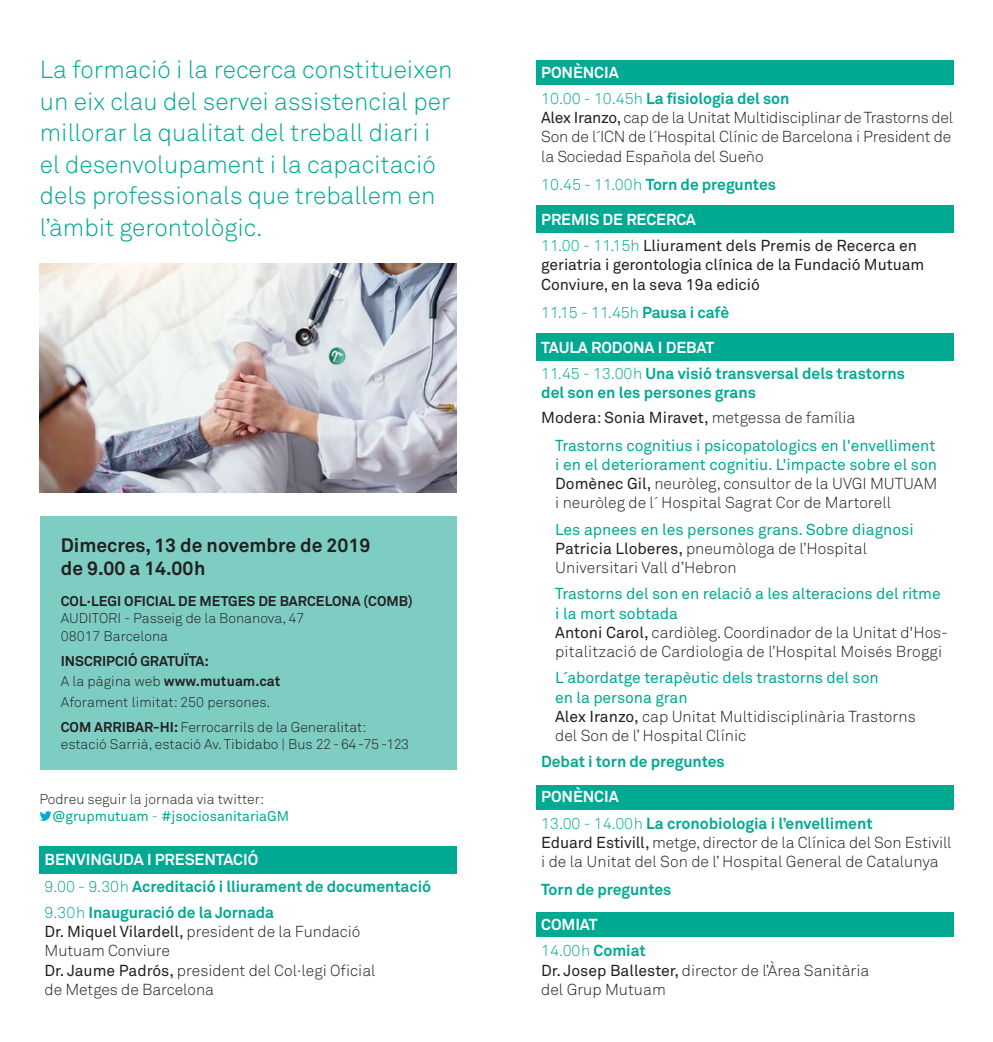
<style>
.page{position:relative;width:993px;height:1042px;background:#fff}
.page>*{position:absolute;margin:0;border:0;box-sizing:border-box;transform-origin:0 0}
.t1{font:300 24.5px/31.5px "Akkurat";color:#00a992}
.t2{font:700 19.25px/23.1px "Akkurat";color:#231f20}
.t3{font:300 15.75px/19.2px "Akkurat";color:#231f20}
.t4{font:700 15.75px/26.2px "Akkurat";letter-spacing:-.005em;color:#00a992}
.t5{font:15.75px/19.2px "Akkurat";letter-spacing:-.005em;color:#00a992}
.t6{font:15.75px/26.2px "Akkurat";letter-spacing:-.01em;color:#231f20}
.t7{font:300 15.75px "Akkurat";letter-spacing:-.005em;color:#00a992}
.t8{font:700 15.75px/26.2px "Akkurat";letter-spacing:-.005em;color:#fff}
.t9{font:300 14px/20.3px "Akkurat";color:#231f20}
.t10{font:700 14px "Akkurat";color:#231f20}
.s1{color:#fff}
.s2{font-weight:300}
.s3{font-weight:400}
.s4{font-weight:700;color:#fff}
.s5{font-weight:300;color:#00a992}
.s6{font-weight:700}
.s7{font-weight:400;color:#231f20}
.s8{font-weight:300;color:#231f20}
.s9{color:#231f20}
.s10{font-weight:400;color:#00a992}
.s11{color:#00a992}
</style>
<div class="page">
<div style="left:536px;top:784px;width:416px;height:25px;background:#00a992"></div>
<div style="left:536px;top:912px;width:416px;height:25px;background:#00a992"></div>
<div style="left:536px;top:60px;width:416px;height:25px;background:#00a992"></div>
<div style="left:40px;top:846px;width:416px;height:27px;background:#00a992"></div>
<div style="left:536px;top:333px;width:416px;height:28px;background:#00a992"></div>
<div style="left:536px;top:205px;width:416px;height:28px;background:#00a992"></div>
<div style="left:40px;top:517px;width:416px;height:253px;background:#7ecdc3"></div>
<img style="left:40px;top:263px;width:416px;height:230px">
<svg style="left:40px;top:811px;width:12px;height:10px"></svg>
<h1 class="t1" style="left:40px;top:53px;width:414px">La formació i la recerca constitueixen un eix clau del servei assistencial per millorar la qualitat del treball diari i el desenvolupament i la capacitació dels professionals que treballem en l’àmbit gerontològic.</h1>
<p class="t4" style="left:541px;top:59px;width:249px"><span class="s1">PONÈNCIA<br></span><span class="s2">10.00 - 10.45h</span> La fisiologia del son</p>
<p class="t3" style="left:541px;top:108px;width:413px;text-align:justify"><span class="s3">Alex Iranzo,</span> cap de la Unitat Multidisciplinar de Trastorns del Son de l´ICN de l´Hospital Clínic de Barcelona i President de la Sociedad Española del Sueño</p>
<p class="t4" style="left:541px;top:171px;width:236px"><span class="s2">10.45 - 11.00h</span> Torn de preguntes</p>
<p class="t6" style="left:541px;top:206px;width:377px"><span class="s4">PREMIS DE RECERCA<br></span><span class="s5">11.00 - 11.15h</span> Lliurament dels Premis de Recerca en</p>
<p class="t6" style="left:541px;top:255px;width:384px;line-height:19.2px">geriatria i gerontologia clínica de la Fundació Mutuam<br>Conviure, en la seva 19a edició</p>
<p class="t7" style="left:541px;top:302px;width:189px">11.15 - 11.45h <span class="s6">Pausa i cafè</span></p>
<p class="t4" style="left:541px;top:334px;width:365px"><span class="s1">TAULA RODONA I DEBAT<br></span><span class="s2">11.45 - 13.00h</span> Una visió transversal dels trastorns</p>
<p class="t4" style="left:541px;top:380px;width:315px;line-height:24.5px">del son en les persones grans<br><span class="s7">Modera: Sonia Miravet,</span> <span class="s8">metgessa de família</span></p>
<p class="t5" style="left:555px;top:435px;width:383px">Trastorns cognitius i psicopatologics en l'envelliment i en el deteriorament cognitiu. L'impacte sobre el son <span class="s9">Domènec Gil,</span> <span class="s8">neuròleg, consultor de la UVGI MUTUAM i neuròleg de l´ Hospital Sagrat Cor de Martorell</span></p>
<p class="t3" style="left:555px;top:519px;width:360px"><span class="s10">Les apnees en les persones grans. Sobre diagnosi<br></span><span class="s3">Patricia Lloberes,</span> pneumòloga de l’Hospital<br>Universitari Vall d’Hebron</p>
<p class="t3" style="left:555px;top:584px;width:394px"><span class="s10">Trastorns del son en relació a les alteracions del ritme i la mort sobtada<br></span><span class="s3">Antoni Carol,</span> cardiòleg. Coordinador de la Unitat d'Hos&shy;pitalització de Cardiologia de l’Hospital Moisés Broggi</p>
<p class="t3" style="left:555px;top:668px;width:362px"><span class="s10">L´abordatge terapèutic dels trastorns del son<br>en la persona gran<br></span><span class="s3">Alex Iranzo,</span> cap Unitat Multidisciplinària Trastorns del Son de l’ Hospital Clínic</p>
<p class="t4" style="left:541px;top:748px;width:185px">Debat i torn de preguntes</p>
<p class="t4" style="left:541px;top:783px;width:333px"><span class="s1">PONÈNCIA<br></span><span class="s2">13.00 - 14.00h</span> La cronobiologia i l’envelliment</p>
<p class="t3" style="left:541px;top:832px;width:412px"><span class="s3">Eduard Estivill,</span> metge, director de la Clínica del Son Estivill i de la Unitat del Son de l’ Hospital General de Catalunya</p>
<p class="t4" style="left:541px;top:876px;width:132px">Torn de preguntes</p>
<p class="t8" style="left:541px;top:911px;width:106px">COMIAT<br><span class="s5">14.00h</span> <span class="s11">Comiat</span></p>
<p class="t3" style="left:541px;top:960px;width:329px"><span class="s3">Dr. Josep Ballester,</span> director de l’Àrea Sanitària del Grup Mutuam</p>
<p class="t2" style="left:61px;top:533px;width:311px">Dimecres, 13 de novembre de 2019 de 9.00 a 14.00h</p>
<p class="t10" style="left:61px;top:592px;width:353px">COL·LEGI OFICIAL DE METGES DE BARCELONA (COMB)</p>
<p class="t9" style="left:61px;top:609px;width:245px;line-height:17.5px">AUDITORI - Passeig de la Bonanova, 47<br>08017 Barcelona</p>
<p class="t9" style="left:61px;top:651px;width:221px"><span class="s6">INSCRIPCIÓ GRATUÏTA:<br></span>A la pàgina web <span class="s6">www.mutuam.cat<br></span>Aforament limitat: 250 persones.</p>
<p class="t9" style="left:61px;top:719px;width:350px;line-height:16.8px"><span class="s6">COM ARRIBAR-HI:</span> Ferrocarrils de la Generalitat: estació Sarrià, estació Av. Tibidabo | Bus 22 - 64 -75 -123</p>
<p class="t9" style="left:52px;top:790px;width:238px;line-height:16.8px;text-indent:-13px">Podreu seguir la jornada via twitter: <span class="s10">@grupmutuam</span> <span class="s11">-</span> <span class="s10">#jsociosanitariaGM</span></p>
<p class="t4" style="left:45px;top:846px;width:388px"><span class="s1">BENVINGUDA I PRESENTACIÓ<br></span><span class="s2">9.00 - 9.30h</span> Acreditació i lliurament de documentació<br><span class="s2">9.30h</span> Inauguració de la Jornada</p>
<p class="t3" style="left:45px;top:921px;width:332px"><span class="s3">Dr. Miquel Vilardell,</span> president de la Fundació Mutuam Conviure<br><span class="s3">Dr. Jaume Padrós,</span> president del Col·legi Oficial de Metges de Barcelona</p>
</div>
